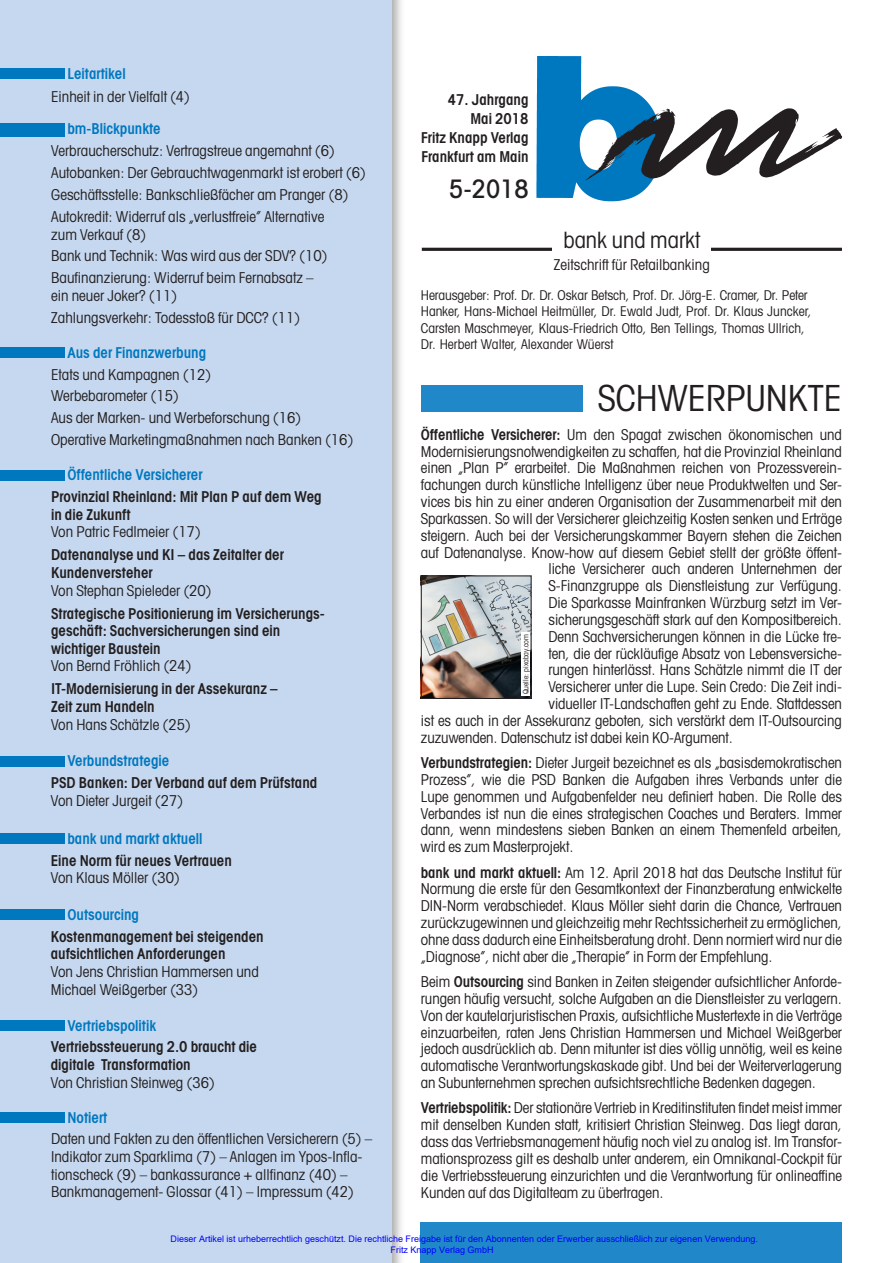
<style>
.page{position:relative;width:893px;height:1263px;background:#fff}
.page>*{position:absolute;margin:0;border:0;box-sizing:border-box;transform-origin:0 0}
.t1{font:condensed 36px "Avant Garde";color:#231f20}
.t2{font:500 condensed 25.5px "Avant Garde";color:#231f20}
.t3{font:condensed 22.5px "Avant Garde";color:#231f20}
.t4{font:condensed 15px/16.8px "Avant Garde";letter-spacing:-.005em;color:#231f20}
.t5{font:600 condensed 15px/17.7px "Avant Garde";color:#231f20}
.t6{font:600 condensed 15px "Avant Garde";color:#0078c0}
.t7{font:condensed 13.5px/16.5px "Avant Garde";color:#231f20}
.t8{font:9px/10.8px "Arial";color:#00f}
.t9{font:condensed 7.5px "Avant Garde";color:#231f20}
.s1{font-weight:600}
</style>
<div class="page">
<div style="left:421px;top:1222px;width:421px;height:41px;background:#2088c9"></div>
<div style="left:0;top:0;width:405px;height:1263px;background:#231f20;opacity:.4"></div>
<div style="left:0;top:0;width:391px;height:1263px;background:#c6d8ef"></div>
<div style="left:0;top:68px;width:64px;height:11px;background:#0078c0"></div>
<div style="left:421px;top:386px;width:161px;height:26px;background:#2088c9"></div>
<hr style="left:422px;top:248px;width:420px;height:3px;background:#231f20">
<img style="left:537px;top:56px;width:108px;height:146px">
<img style="left:582px;top:99px;width:261px;height:99px">
<div style="left:553px;top:230px;width:158px;height:51px;background:#fff"></div>
<div style="left:0;top:1111px;width:64px;height:11px;background:#0078c0"></div>
<div style="left:0;top:124px;width:64px;height:13px;background:#0078c0"></div>
<div style="left:0;top:347px;width:64px;height:10px;background:#0078c0"></div>
<div style="left:0;top:755px;width:64px;height:11px;background:#0078c0"></div>
<div style="left:0;top:909px;width:64px;height:11px;background:#0078c0"></div>
<div style="left:0;top:833px;width:64px;height:11px;background:#0078c0"></div>
<div style="left:0;top:1020px;width:64px;height:11px;background:#0078c0"></div>
<div style="left:0;top:470px;width:64px;height:11px;background:#0078c0"></div>
<img style="left:423px;top:577px;width:106px;height:120px">
<div style="left:421px;top:575px;width:110px;height:124px;border:1px solid #231f20"></div>
<div style="left:521px;top:632px;width:9px;height:64px;background:#fff"></div>
<p class="t6" style="left:67px;top:65px;width:60px">Leitartikel</p>
<p class="t4" style="left:51px;top:88px;width:141px">Einheit in der Vielfalt (4)</p>
<p class="t6" style="left:67px;top:120px;width:95px">bm-Blickpunkte</p>
<p class="t4" style="left:51px;top:140px;width:316px;line-height:21.9px">Verbraucherschutz: Vertragstreue angemahnt (6)<br>Autobanken: Der Gebrauchtwagenmarkt ist erobert (6)<br>Geschäftsstelle: Bankschließfächer am Pranger (8)<br>Autokredit: Widerruf als „verlustfreie” Alternative</p>
<p class="t4" style="left:51px;top:223px;width:278px;line-height:21.9px">zum Verkauf (8)<br>Bank und Technik: Was wird aus der SDV? (10)<br>Baufinanzierung: Widerruf beim Fernabsatz –</p>
<p class="t4" style="left:51px;top:284px;width:251px;line-height:21.9px">ein neuer Joker? (11)<br>Zahlungsverkehr: Todesstoß für DCC? (11)</p>
<p class="t6" style="left:67px;top:343px;width:140px">Aus der Finanzwerbung</p>
<p class="t4" style="left:51px;top:363px;width:304px;line-height:21.9px">Etats und Kampagnen (12)<br>Werbebarometer (15)<br>Aus der Marken- und Werbeforschung (16)<br>Operative Marketingmaßnahmen nach Banken (16)</p>
<p class="t6" style="left:67px;top:466px;width:137px">Öffentliche Versicherer</p>
<p class="t5" style="left:51px;top:488px;width:272px">Provinzial Rheinland: Mit Plan P auf dem Weg in die Zukunft</p>
<p class="t4" style="left:51px;top:523px;width:151px">Von Patric Fedlmeier (17)</p>
<p class="t5" style="left:51px;top:546px;width:234px">Datenanalyse und KI – das Zeitalter der<br>Kundenversteher</p>
<p class="t4" style="left:51px;top:581px;width:162px">Von Stephan Spieleder (20)</p>
<p class="t5" style="left:51px;top:604px;width:275px">Strategische Positionierung im Versicherungs&shy;geschäft: Sachversicherungen sind ein wichtiger Baustein</p>
<p class="t4" style="left:51px;top:657px;width:142px">Von Bernd Fröhlich (24)</p>
<p class="t5" style="left:51px;top:680px;width:228px">IT-Modernisierung in der Assekuranz –<br>Zeit zum Handeln</p>
<p class="t4" style="left:51px;top:715px;width:141px">Von Hans Schätzle (25)</p>
<p class="t6" style="left:67px;top:752px;width:103px">Verbundstrategie</p>
<p class="t5" style="left:51px;top:774px;width:268px">PSD Banken: Der Verband auf dem Prüfstand</p>
<p class="t4" style="left:51px;top:792px;width:134px">Von Dieter Jurgeit (27)</p>
<p class="t6" style="left:67px;top:829px;width:137px">bank und markt aktuell</p>
<p class="t5" style="left:51px;top:851px;width:183px">Eine Norm für neues Vertrauen</p>
<p class="t4" style="left:51px;top:869px;width:131px">Von Klaus Möller (30)</p>
<p class="t6" style="left:67px;top:905px;width:73px">Outsourcing</p>
<p class="t5" style="left:51px;top:927px;width:214px">Kostenmanagement bei steigenden aufsichtlichen Anforderungen</p>
<p class="t4" style="left:51px;top:962px;width:210px;line-height:17.7px">Von Jens Christian Hammersen und<br>Michael Weißgerber (33)</p>
<p class="t6" style="left:67px;top:1016px;width:90px">Vertriebspolitik</p>
<p class="t5" style="left:51px;top:1038px;width:208px">Vertriebssteuerung 2.0 braucht die digitale Transformation</p>
<p class="t4" style="left:51px;top:1073px;width:166px">Von Christian Steinweg (36)</p>
<p class="t6" style="left:67px;top:1108px;width:42px">Notiert</p>
<p class="t4" style="left:51px;top:1130px;width:323px;line-height:17.7px">Daten und Fakten zu den öffentlichen Versicherern (5) – Indikator zum Sparklima (7) – Anlagen im Ypos-Infla&shy;tionscheck (9) – bankassurance + allfinanz (40) – Bankmanagement- Glossar (41) – Impressum (42)</p>
<p class="t5" style="left:421px;top:89px;width:109px;line-height:19.2px;text-align:right">47. Jahrgang<br>Mai 2018<br>Fritz Knapp Verlag<br>Frankfurt am Main</p>
<h2 class="t2" style="left:449px;top:173px;width:81px">5-2018</h2>
<h3 class="t3" style="left:563px;top:226px;width:138px">bank und markt</h3>
<p class="t4" style="left:554px;top:256px;width:158px">Zeitschrift für Retailbanking</p>
<p class="t7" style="left:421px;top:286px;width:392px">Herausgeber: Prof. Dr. Dr. Oskar Betsch, Prof. Dr. Jörg-E. Cramer, Dr. Peter Hanker, Hans-Michael Heitmüller, Dr. Ewald Judt, Prof. Dr. Klaus Juncker, Carsten Maschmeyer, Klaus-Friedrich Otto, Ben Tellings, Thomas Ullrich, Dr. Herbert Walter, Alexander Wüerst</p>
<h1 class="t1" style="left:598px;top:376px;width:246px">SCHWERPUNKTE</h1>
<p class="t4" style="left:421px;top:426px;width:422px"><span class="s1">Öffentliche Versicherer:</span> Um den Spagat zwischen ökonomischen und</p>
<p class="t4" style="left:421px;top:442px;width:422px">Modernisierungsnotwendigkeiten zu schaffen, hat die Provinzial Rheinland</p>
<p class="t4" style="left:421px;top:459px;width:421px">einen „Plan P” erarbeitet. Die Maßnahmen reichen von Prozessverein-</p>
<p class="t4" style="left:421px;top:476px;width:422px">fachungen durch künstliche Intelligenz über neue Produktwelten und Ser-</p>
<p class="t4" style="left:421px;top:493px;width:422px">vices bis hin zu einer anderen Organisation der Zusammenarbeit mit den</p>
<p class="t4" style="left:421px;top:510px;width:422px">Sparkassen. So will der Versicherer gleichzeitig Kosten senken und Erträge</p>
<p class="t4" style="left:421px;top:527px;width:423px">steigern. Auch bei der Versicherungskammer Bayern stehen die Zeichen</p>
<p class="t4" style="left:421px;top:543px;width:422px">auf Datenanalyse. Know-how auf diesem Gebiet stellt der größte öffent-</p>
<p class="t4" style="left:548px;top:560px;width:295px">liche Versicherer auch anderen Unternehmen der</p>
<p class="t4" style="left:548px;top:577px;width:295px">S-Finanzgruppe als Dienstleistung zur Verfügung.</p>
<p class="t4" style="left:548px;top:594px;width:295px">Die Sparkasse Mainfranken Würzburg setzt im Ver-</p>
<p class="t4" style="left:548px;top:611px;width:295px">sicherungsgeschäft stark auf den Kompositbereich.</p>
<p class="t4" style="left:548px;top:628px;width:295px">Denn Sachversicherungen können in die Lücke tre-</p>
<p class="t4" style="left:548px;top:644px;width:295px">ten, die der rückläufige Absatz von Lebensversiche-</p>
<p class="t4" style="left:548px;top:661px;width:295px">rungen hinterlässt. Hans Schätzle nimmt die IT der</p>
<p class="t4" style="left:548px;top:678px;width:295px">Versicherer unter die Lupe. Sein Credo: Die Zeit indi-</p>
<p class="t4" style="left:548px;top:695px;width:295px">vidueller IT-Landschaften geht zu Ende. Stattdessen</p>
<p class="t4" style="left:421px;top:712px;width:422px">ist es auch in der Assekuranz geboten, sich verstärkt dem IT-Outsourcing</p>
<p class="t4" style="left:421px;top:729px;width:313px">zuzuwenden. Datenschutz ist dabei kein KO-Argument.</p>
<p class="t4" style="left:421px;top:754px;width:423px;text-align:justify"><span class="s1">Verbundstrategien:</span> Dieter Jurgeit bezeichnet es als „basisdemokratischen Prozess”, wie die PSD Banken die Aufgaben ihres Verbands unter die Lupe genommen und Aufgabenfelder neu definiert haben. Die Rolle des Verbandes ist nun die eines strategischen Coaches und Beraters. Immer dann, wenn mindestens sieben Banken an einem Themenfeld arbeiten, wird es zum Masterprojekt.</p>
<p class="t4" style="left:421px;top:863px;width:422px;text-align:justify"><span class="s1">bank und markt aktuell:</span> Am 12. April 2018 hat das Deutsche Institut für Normung die erste für den Gesamtkontext der Finanzberatung entwickelte DIN-Norm verabschiedet. Klaus Möller sieht darin die Chance, Vertrauen zurückzugewinnen und gleichzeitig mehr Rechtssicherheit zu ermöglichen, ohne dass dadurch eine Einheitsberatung droht. Denn normiert wird nur die „Diagnose”, nicht aber die „Therapie” in Form der Empfehlung.</p>
<p class="t4" style="left:421px;top:973px;width:423px;text-align:justify">Beim <span class="s1">Outsourcing</span> sind Banken in Zeiten steigender aufsichtlicher Anforde&shy;rungen häufig versucht, solche Aufgaben an die Dienstleister zu verlagern.<br>Von der kautelarjuristischen Praxis, aufsichtliche Mustertexte in die Verträge einzuarbeiten, raten Jens Christian Hammersen und Michael Weißgerber jedoch ausdrücklich ab. Denn mitunter ist dies völlig unnötig, weil es keine automatische Verantwortungskaskade gibt. Und bei der Weiterverlagerung an Subunternehmen sprechen aufsichtsrechtliche Bedenken dagegen.</p>
<p class="t4" style="left:421px;top:1099px;width:423px;text-align:justify"><span class="s1">Vertriebspolitik:</span> Der stationäre Vertrieb in Kreditinstituten findet meist immer mit denselben Kunden statt, kritisiert Christian Steinweg. Das liegt daran, dass das Vertriebsmanagement häufig noch viel zu analog ist. Im Transfor&shy;mationsprozess gilt es deshalb unter anderem, ein Omnikanal-Cockpit für die Vertriebssteuerung einzurichten und die Verantwortung für onlineaffine Kunden auf das Digitalteam zu übertragen.</p>
<p class="t9" style="left:521px;top:694px;width:62px;rotate:-90deg">Quelle: pixabay.com</p>
<p class="t8" style="left:391px;top:1233px;width:369px;text-indent:-220px">Dieser Artikel ist urheberrechtlich geschützt. Die rechtliche Freigabe ist für den Abonnenten oder Erwerber ausschließlich zur eigenen Verwendung.<br>Fritz Knapp Verlag GmbH</p>
</div>
